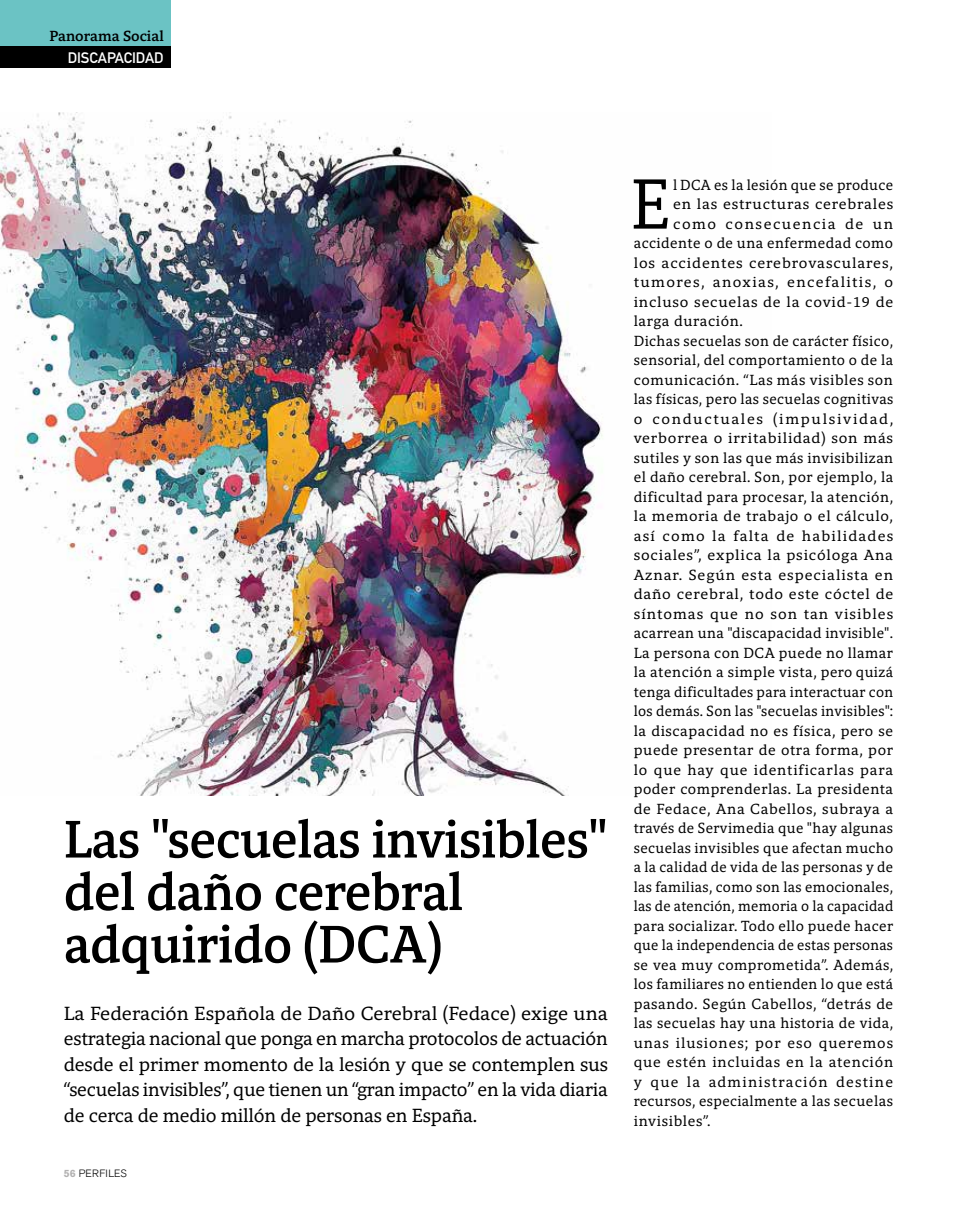
<style>
.page{position:relative;width:957px;height:1212px;background:#fff}
.page>*{position:absolute;margin:0;border:0;box-sizing:border-box;transform-origin:0 0}
.t1{font:72.45px "Harmony Serif";color:#000;scale:.95 1}
.t2{font:700 54px/52.5px "Harmony Serif";letter-spacing:-.01em;color:#000;scale:.95 1}
.t3{font:19.5px/25.5px "Harmony Serif";letter-spacing:-.01em;color:#000;text-align:justify}
.t4{font:15px "Harmony Serif";letter-spacing:.035em;color:#000}
.t5{font:15px "Harmony Serif";letter-spacing:.035em;color:#000;scale:.96 1}
.t6{font:15px "Harmony Serif";letter-spacing:.06em;color:#000}
.t7{font:15px "Harmony Serif";letter-spacing:.015em;color:#000;scale:.95 1}
.t8{font:15px "Harmony Serif";letter-spacing:.035em;color:#000;scale:.95 1}
.t9{font:15px "Harmony Serif";letter-spacing:.085em;color:#000}
.t10{font:15px "Harmony Serif";letter-spacing:.055em;color:#000}
.t11{font:15px "Harmony Serif";letter-spacing:.105em;color:#000}
.t12{font:15px "Harmony Serif";letter-spacing:.075em;color:#000}
.t13{font:15px "Harmony Serif";letter-spacing:.065em;color:#000}
.t14{font:15px "Harmony Serif";letter-spacing:.08em;color:#000}
.t15{font:15px "Harmony Serif";letter-spacing:.1em;color:#000}
.t16{font:700 15px "Harmony Serif";color:#000}
.t17{font:700 15px "DIN Alternate";color:#fff}
.t18{font:700 15px "Akzidenz Grotesk BE";color:#fff}
.t19{font:300 10.5px "Akzidenz Grotesk BE";letter-spacing:.02em;color:#000}
.s1{font-weight:700;color:#b3b2b2}
</style>
<div class="page">
<img style="left:0;top:113px;width:603px;height:682px">
<div style="left:0;top:0;width:170px;height:60px;background:#6bc3c4"></div>
<div style="left:0;top:47px;width:170px;height:21px;background:#000"></div>
<p class="t16" style="left:49px;top:27px;width:116px">Panorama Social</p>
<p class="t17" style="left:68px;top:46px;width:98px">DISCAPACIDAD</p>
<p class="t18" style="left:48px;top:48px;width:106px">DISCAPACIDA</p>
<h2 class="t2" style="left:64px;top:813px;width:573px">Las "secuelas invisibles" del daño cerebral adquirido (DCA)</h2>
<p class="t3" style="left:64px;top:1000px;width:546px">La Federación Española de Daño Cerebral (Fedace) exige una estrategia nacional que ponga en marcha protocolos de actuación desde el primer momento de la lesión y que se contemplen sus “secuelas invisibles”, que tienen un “gran impacto” en la vida diaria de cerca de medio millón de personas en España.</p>
<p class="t19" style="left:64px;top:1167px;width:65px"><span class="s1">56</span> PERFILES</p>
<h1 class="t1" style="left:630px;top:161px;width:44px">E</h1>
<p class="t4" style="left:673px;top:176px;width:221px">l DCA es la lesión que se produce</p>
<p class="t4" style="left:673px;top:195px;width:222px">en las estructuras cerebrales</p>
<p class="t15" style="left:673px;top:215px;width:221px">como consecuencia de un</p>
<p class="t4" style="left:634px;top:234px;width:261px">accidente o de una enfermedad como</p>
<p class="t6" style="left:634px;top:254px;width:261px">los accidentes cerebrovasculares,</p>
<p class="t9" style="left:634px;top:273px;width:261px">tumores, anoxias, encefalitis, o</p>
<p class="t4" style="left:634px;top:293px;width:261px">incluso secuelas de la covid-19 de</p>
<p class="t4" style="left:634px;top:312px;width:111px">larga duración.</p>
<p class="t4" style="left:634px;top:332px;width:261px">Dichas secuelas son de carácter físico,</p>
<p class="t4" style="left:634px;top:351px;width:261px">sensorial, del comportamiento o de la</p>
<p class="t4" style="left:634px;top:371px;width:261px">comunicación. “Las más visibles son</p>
<p class="t4" style="left:634px;top:390px;width:261px">las físicas, pero las secuelas cognitivas</p>
<p class="t11" style="left:634px;top:410px;width:261px">o conductuales (impulsividad,</p>
<p class="t4" style="left:634px;top:429px;width:261px">verborrea o irritabilidad) son más</p>
<p class="t4" style="left:634px;top:449px;width:261px">sutiles y son las que más invisibilizan</p>
<p class="t4" style="left:634px;top:468px;width:261px">el daño cerebral. Son, por ejemplo, la</p>
<p class="t4" style="left:634px;top:488px;width:261px">dificultad para procesar, la atención,</p>
<p class="t4" style="left:634px;top:507px;width:261px">la memoria de trabajo o el cálculo,</p>
<p class="t12" style="left:634px;top:527px;width:261px">así como la falta de habilidades</p>
<p class="t4" style="left:634px;top:546px;width:261px">sociales”, explica la psicóloga Ana</p>
<p class="t6" style="left:634px;top:566px;width:261px">Aznar. Según esta especialista en</p>
<p class="t4" style="left:634px;top:585px;width:261px">daño cerebral, todo este cóctel de</p>
<p class="t13" style="left:634px;top:605px;width:261px">síntomas que no son tan visibles</p>
<p class="t4" style="left:634px;top:624px;width:261px">acarrean una "discapacidad invisible".</p>
<p class="t4" style="left:634px;top:644px;width:261px">La persona con DCA puede no llamar</p>
<p class="t4" style="left:634px;top:663px;width:261px">la atención a simple vista, pero quizá</p>
<p class="t5" style="left:634px;top:683px;width:272px">tenga dificultades para interactuar con</p>
<p class="t5" style="left:634px;top:702px;width:272px">los demás. Son las "secuelas invisibles":</p>
<p class="t4" style="left:634px;top:722px;width:261px">la discapacidad no es física, pero se</p>
<p class="t4" style="left:634px;top:741px;width:261px">puede presentar de otra forma, por</p>
<p class="t10" style="left:634px;top:761px;width:261px">lo que hay que identificarlas para</p>
<p class="t4" style="left:634px;top:780px;width:261px">poder comprenderlas. La presidenta</p>
<p class="t4" style="left:634px;top:800px;width:261px">de Fedace, Ana Cabellos, subraya a</p>
<p class="t4" style="left:634px;top:819px;width:261px">través de Servimedia que "hay algunas</p>
<p class="t4" style="left:634px;top:839px;width:261px">secuelas invisibles que afectan mucho</p>
<p class="t5" style="left:634px;top:858px;width:272px">a la calidad de vida de las personas y de</p>
<p class="t5" style="left:634px;top:878px;width:272px">las familias, como son las emocionales,</p>
<p class="t7" style="left:634px;top:897px;width:275px">las de atención, memoria o la capacidad</p>
<p class="t4" style="left:634px;top:917px;width:261px">para socializar. Todo ello puede hacer</p>
<p class="t8" style="left:634px;top:936px;width:274px">que la independencia de estas personas</p>
<p class="t4" style="left:634px;top:956px;width:261px">se vea muy comprometida”. Además,</p>
<p class="t4" style="left:634px;top:975px;width:261px">los familiares no entienden lo que está</p>
<p class="t4" style="left:634px;top:995px;width:261px">pasando. Según Cabellos, “detrás de</p>
<p class="t4" style="left:634px;top:1014px;width:261px">las secuelas hay una historia de vida,</p>
<p class="t6" style="left:634px;top:1034px;width:261px">unas ilusiones; por eso queremos</p>
<p class="t4" style="left:634px;top:1053px;width:261px">que estén incluidas en la atención</p>
<p class="t14" style="left:634px;top:1073px;width:261px">y que la administración destine</p>
<p class="t4" style="left:634px;top:1092px;width:261px">recursos, especialmente a las secuelas</p>
<p class="t4" style="left:634px;top:1112px;width:78px">invisibles”.</p>
</div>
